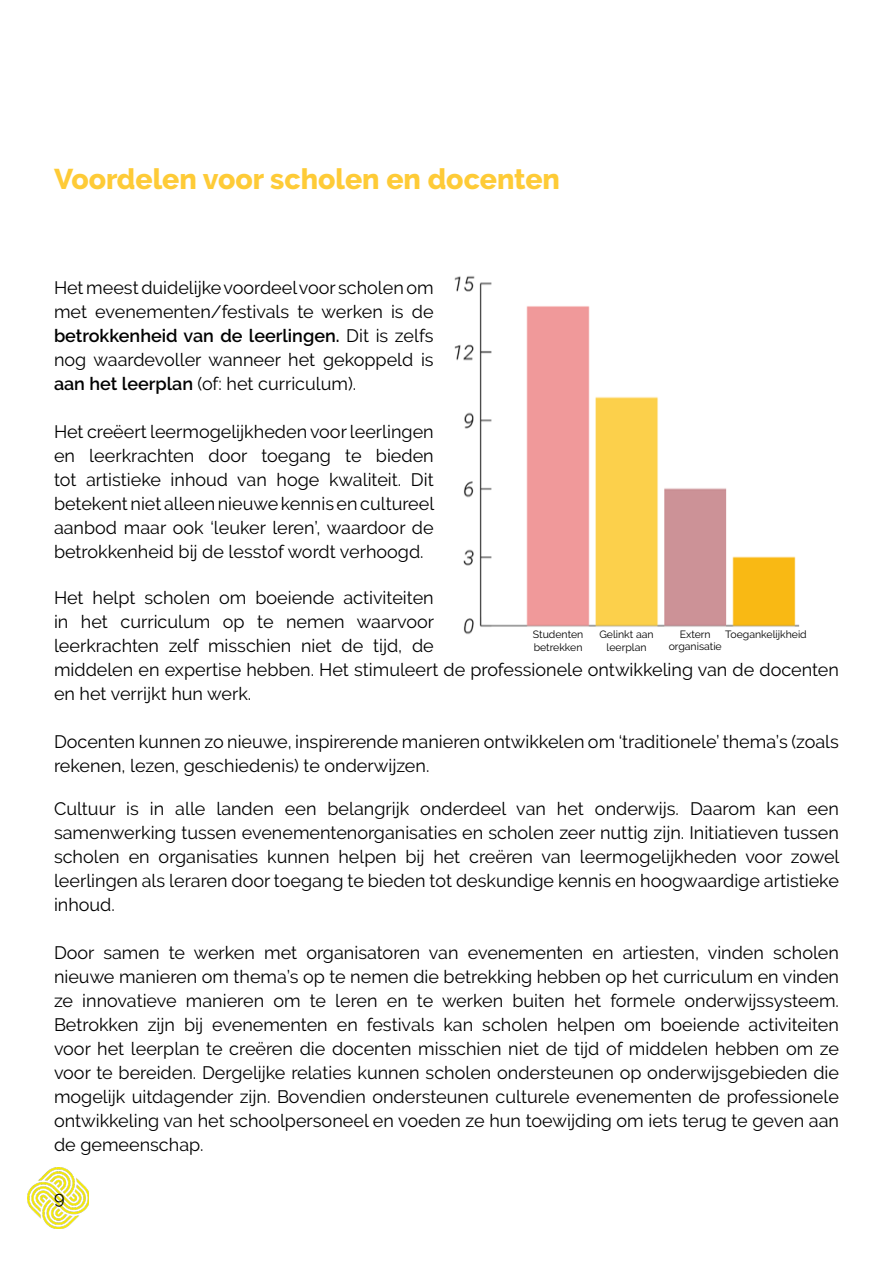
<style>
.page{position:relative;width:893px;height:1263px;background:#fff}
.page>*{position:absolute;margin:0;border:0;box-sizing:border-box;transform-origin:0 0}
.t1{font:800 28.5px "Raleway";color:#fecb37}
.t2{font:18px/24px "Raleway";color:#000;text-align:justify}
.t3{font:10.5px/12.6px "Raleway";color:#000;text-align:center}
.s1{font-weight:600}
</style>
<div class="page">
<img style="left:28px;top:1167px;width:61px;height:62px">
<img style="left:454px;top:276px;width:346px;height:359px">
<div style="left:520px;top:628px;width:76px;height:25px;background:#fff"></div>
<div style="left:588px;top:628px;width:77px;height:25px;background:#fff"></div>
<div style="left:657px;top:628px;width:76px;height:25px;background:#fff"></div>
<div style="left:722px;top:628px;width:88px;height:12px;background:#fff"></div>
<h1 class="t1" style="left:54px;top:163px;width:508px">Voordelen voor scholen en docenten</h1>
<p class="t2" style="left:54px;top:276px;width:381px">Het meest duidelijke voordeel voor scholen om met evenementen/festivals te werken is de <span class="s1">betrokkenheid van de leerlingen.</span> Dit is zelfs nog waardevoller wanneer het gekoppeld is <span class="s1">aan het leerplan</span> (of: het curriculum).</p>
<p class="t2" style="left:54px;top:420px;width:382px">Het creëert leermogelijkheden voor leerlingen en leerkrachten door toegang te bieden tot artistieke inhoud van hoge kwaliteit. Dit betekent niet alleen nieuwe kennis en cultureel aanbod maar ook ‘leuker leren’, waardoor de betrokkenheid bij de lesstof wordt verhoogd.</p>
<p class="t2" style="left:54px;top:586px;width:382px">Het helpt scholen om boeiende activiteiten in het curriculum op te nemen waarvoor leerkrachten zelf misschien niet de tijd, de</p>
<p class="t3" style="left:533px;top:628px;width:52px;text-align:left">Studenten betrekken</p>
<p class="t3" style="left:599px;top:628px;width:56px">Gelinkt aan leerplan</p>
<p class="t3" style="left:669px;top:628px;width:55px">Extern organisatie</p>
<p class="t3" style="left:725px;top:628px;width:83px">Toegankelijkheid</p>
<p class="t2" style="left:54px;top:658px;width:786px">middelen en expertise hebben. Het stimuleert de professionele ontwikkeling van de docenten en het verrijkt hun werk.</p>
<p class="t2" style="left:54px;top:730px;width:786px">Docenten kunnen zo nieuwe, inspirerende manieren ontwikkelen om ‘traditionele’ thema’s (zoals rekenen, lezen, geschiedenis) te onderwijzen.</p>
<p class="t2" style="left:54px;top:797px;width:787px">Cultuur is in alle landen een belangrijk onderdeel van het onderwijs. Daarom kan een samenwerking tussen evenementenorganisaties en scholen zeer nuttig zijn. Initiatieven tussen scholen en organisaties kunnen helpen bij het creëren van leermogelijkheden voor zowel leerlingen als leraren door toegang te bieden tot deskundige kennis en hoogwaardige artistieke inhoud.</p>
<p class="t2" style="left:54px;top:941px;width:787px">Door samen te werken met organisatoren van evenementen en artiesten, vinden scholen nieuwe manieren om thema’s op te nemen die betrekking hebben op het curriculum en vinden ze innovatieve manieren om te leren en te werken buiten het formele onderwijssysteem.<br>Betrokken zijn bij evenementen en festivals kan scholen helpen om boeiende activiteiten voor het leerplan te creëren die docenten misschien niet de tijd of middelen hebben om ze voor te bereiden. Dergelijke relaties kunnen scholen ondersteunen op onderwijsgebieden die mogelijk uitdagender zijn. Bovendien ondersteunen culturele evenementen de professionele ontwikkeling van het schoolpersoneel en voeden ze hun toewijding om iets terug te geven aan de gemeenschap.</p>
<p class="t2" style="left:54px;top:1185px;width:12px">9</p>
</div>
